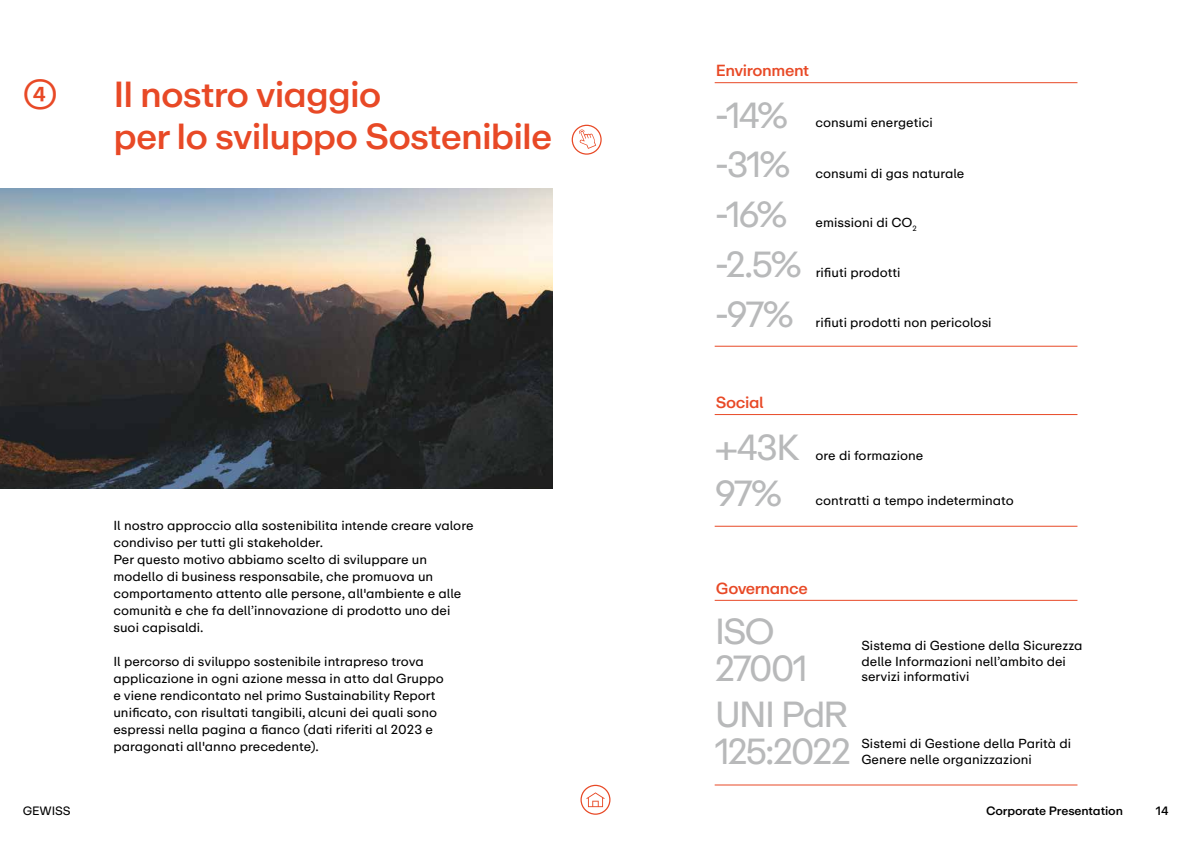
<style>
.page{position:relative;width:1191px;height:842px;background:#fff}
.page>*{position:absolute;margin:0;border:0;box-sizing:border-box;transform-origin:0 0}
.t1{font:36px/50px "ABC Repro";letter-spacing:-.06em;color:#b8b9ba}
.t2{font:500 36px/42px "ABC Repro";letter-spacing:-.025em;color:#e84926}
.t3{font:500 16px "ABC Repro";color:#e84926}
.t4{font:13px/17px "ABC Repro";color:#000}
.t5{font:500 12px "ABC Repro";letter-spacing:-.01em;color:#000}
.t6{font:12px "ABC Repro";letter-spacing:-.01em;color:#000}
</style>
<div class="page">
<img style="left:0;top:189px;width:553px;height:300px">
<hr style="left:714px;top:82px;width:363px;height:1px;background:#e84926">
<hr style="left:714px;top:346px;width:363px;height:1px;background:#e84926">
<hr style="left:714px;top:600px;width:363px;height:1px;background:#e84926">
<hr style="left:714px;top:784px;width:363px;height:1px;background:#e84926">
<hr style="left:714px;top:414px;width:363px;height:1px;background:#e84926">
<hr style="left:714px;top:526px;width:363px;height:1px;background:#e84926">
<svg style="left:571px;top:125px;width:30px;height:30px"></svg>
<svg style="left:580px;top:785px;width:30px;height:30px"></svg>
<h1 class="t2" style="left:23px;top:73px;width:36px">4</h1>
<h1 class="t2" style="left:113px;top:73px;width:440px">Il nostro viaggio<br>per lo sviluppo Sostenibile</h1>
<p class="t4" style="left:113px;top:517px;width:361px">Il nostro approccio alla sostenibilita intende creare valore condiviso per tutti gli stakeholder.<br>Per questo motivo abbiamo scelto di sviluppare un modello di business responsabile, che promuova un comportamento attento alle persone, all'ambiente e alle comunità e che fa dell’innovazione di prodotto uno dei suoi capisaldi.</p>
<p class="t4" style="left:113px;top:653px;width:332px">Il percorso di sviluppo sostenibile intrapreso trova applicazione in ogni azione messa in atto dal Gruppo e viene rendicontato nel primo Sustainability Report unificato, con risultati tangibili, alcuni dei quali sono espressi nella pagina a fianco (dati riferiti al 2023 e paragonati all'anno precedente).</p>
<p class="t3" style="left:716px;top:61px;width:95px">Environment</p>
<h1 class="t1" style="left:714px;top:90px;width:89px">-14% -31% -16% -2.5% -97%</h1>
<p class="t4" style="left:815px;top:114px;width:119px">consumi energetici</p>
<p class="t4" style="left:815px;top:165px;width:150px">consumi di gas naturale</p>
<p class="t4" style="left:815px;top:214px;width:103px">emissioni di CO<sub>2</sub></p>
<p class="t4" style="left:815px;top:264px;width:86px">rifiuti prodotti</p>
<p class="t4" style="left:815px;top:314px;width:177px">rifiuti prodotti non pericolosi</p>
<p class="t3" style="left:716px;top:392px;width:49px">Social</p>
<h1 class="t1" style="left:714px;top:425px;width:86px;line-height:45.3px">+43K<br>97%</h1>
<p class="t4" style="left:815px;top:447px;width:109px">ore di formazione</p>
<p class="t4" style="left:815px;top:492px;width:200px">contratti a tempo indeterminato</p>
<p class="t3" style="left:716px;top:578px;width:93px">Governance</p>
<h1 class="t1" style="left:714px;top:613px;width:95px;line-height:37px">ISO<br>27001</h1>
<p class="t4" style="left:861px;top:638px;width:223px;line-height:15.6px">Sistema di Gestione della Sicurezza delle Informazioni nell’ambito dei servizi informativi</p>
<h1 class="t1" style="left:714px;top:696px;width:138px;line-height:37px">UNI PdR<br>125:2022</h1>
<p class="t4" style="left:861px;top:736px;width:211px;line-height:15.6px">Sistemi di Gestione della Parità di<br>Genere nelle organizzazioni</p>
<p class="t6" style="left:23px;top:803px;width:50px">GEWISS</p>
<p class="t5" style="left:986px;top:803px;width:138px">Corporate Presentation</p>
<p class="t5" style="left:1155px;top:803px;width:14px">14</p>
</div>
